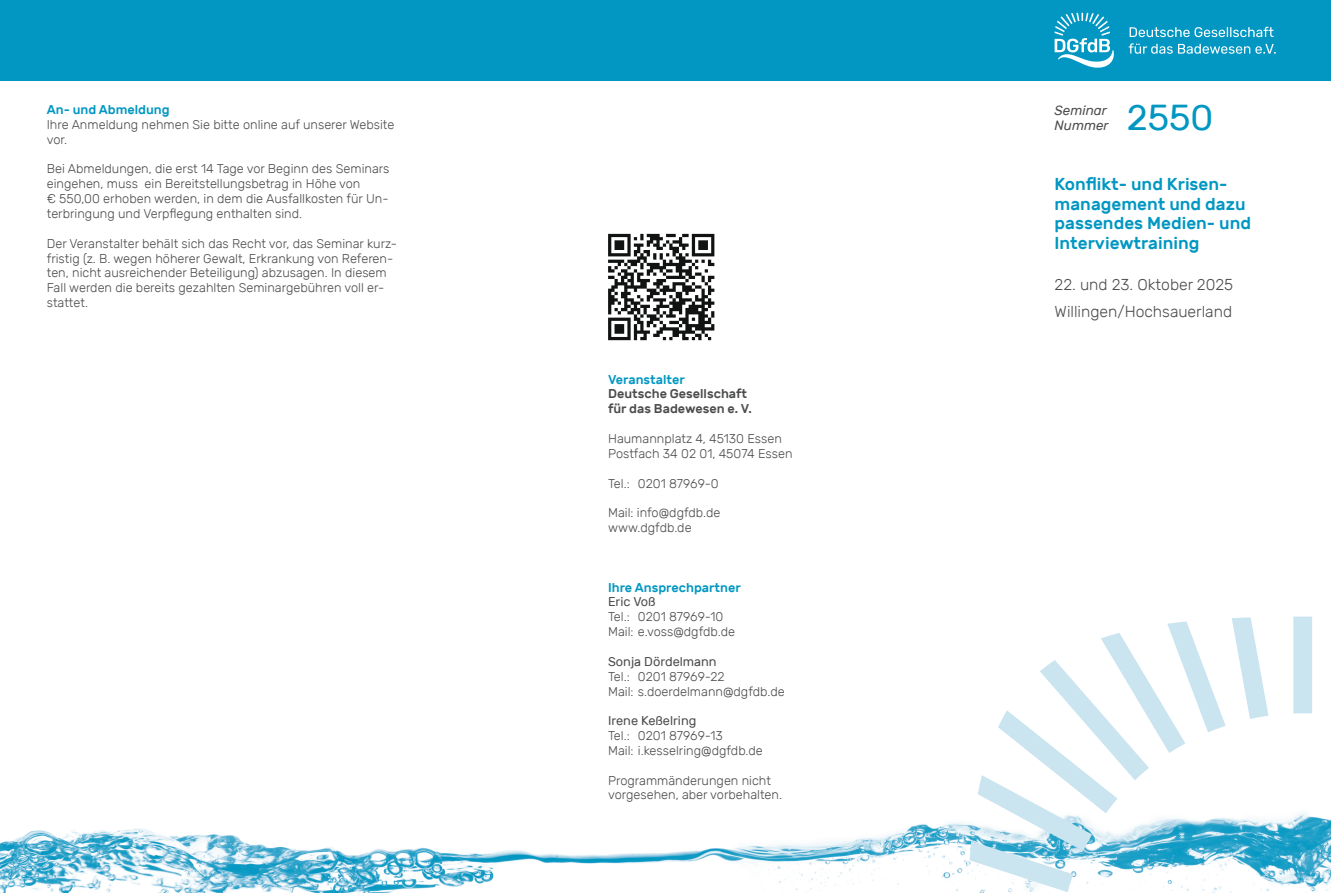
<style>
.page{position:relative;width:1331px;height:893px;background:#fff}
.page>*{position:absolute;margin:0;border:0;box-sizing:border-box;transform-origin:0 0}
.t1{font:36px "Rubik";color:#0197c2}
.t2{font:500 17.25px/19.5px "Rubik";color:#0197c2}
.t3{font:300 15.75px/26.5px "Rubik";color:#4b4c4d}
.t4{font:italic 13.5px/15px "Rubik";color:#4b4c4d}
.t5{font:300 12.75px/14.9px "Rubik";color:#4b4c4d}
.t6{font:500 12.75px "Rubik";color:#0197c2}
.t7{font:500 12.75px/14.9px "Rubik";color:#4b4c4d}
.t8{font:12.75px "Rubik";color:#4b4c4d}
</style>
<div class="page">
<img style="left:0;top:813px;width:1331px;height:80px">
<div style="left:0;top:0;width:1331px;height:81px;background:#0197c2"></div>
<svg style="left:608px;top:234px;width:106px;height:106px"></svg>
<div style="left:1293px;top:617px;width:19px;height:96px;background:#cae4f0"></div>
<svg style="left:1232px;top:617px;width:36px;height:102px"></svg>
<svg style="left:969px;top:621px;width:256px;height:271px"></svg>
<svg style="left:1054px;top:13px;width:60px;height:55px"></svg>
<svg style="left:1130px;top:27px;width:144px;height:10px"></svg>
<svg style="left:1129px;top:43px;width:147px;height:11px"></svg>
<p class="t6" style="left:47px;top:102px;width:124px">An- und Abmeldung</p>
<p class="t5" style="left:47px;top:117px;width:349px">Ihre Anmeldung nehmen Sie bitte online auf unserer Website vor.</p>
<p class="t5" style="left:47px;top:162px;width:344px">Bei Abmeldungen, die erst 14 Tage vor Beginn des Seminars eingehen, muss ein Bereitstellungsbetrag in Höhe von<br>€ 550,00 erhoben werden, in dem die Ausfallkosten für Un&shy;terbringung und Verpflegung enthalten sind.</p>
<p class="t5" style="left:47px;top:236px;width:352px">Der Veranstalter behält sich das Recht vor, das Seminar kurz&shy;fristig (z. B. wegen höherer Gewalt, Erkrankung von Referen&shy;ten, nicht ausreichender Beteiligung) abzusagen. In diesem Fall werden die bereits gezahlten Seminargebühren voll er&shy;stattet.</p>
<p class="t6" style="left:608px;top:372px;width:78px">Veranstalter</p>
<p class="t7" style="left:608px;top:387px;width:145px">Deutsche Gesellschaft für das Badewesen e. V.</p>
<p class="t5" style="left:608px;top:431px;width:186px">Haumannplatz 4, 45130 Essen<br>Postfach 34 02 01, 45074 Essen</p>
<p class="t5" style="left:608px;top:476px;width:112px">Tel.: 0201 87969-0</p>
<p class="t5" style="left:608px;top:505px;width:114px">Mail: info@dgfdb.de www.dgfdb.de</p>
<p class="t6" style="left:608px;top:580px;width:134px">Ihre Ansprechpartner</p>
<p class="t8" style="left:608px;top:595px;width:49px">Eric Voß</p>
<p class="t5" style="left:608px;top:609px;width:128px">Tel.: 0201 87969-10<br>Mail: e.voss@dgfdb.de</p>
<p class="t8" style="left:608px;top:654px;width:110px">Sonja Dördelmann</p>
<p class="t5" style="left:608px;top:669px;width:178px">Tel.: 0201 87969-22<br>Mail: s.doerdelmann@dgfdb.de</p>
<p class="t8" style="left:608px;top:714px;width:90px">Irene Keßelring</p>
<p class="t5" style="left:608px;top:728px;width:156px">Tel.: 0201 87969-13<br>Mail: i.kesselring@dgfdb.de</p>
<p class="t5" style="left:608px;top:773px;width:176px">Programmänderungen nicht vorgesehen, aber vorbehalten.</p>
<p class="t4" style="left:1054px;top:103px;width:56px">Seminar<br>Nummer</p>
<h1 class="t1" style="left:1127px;top:97px;width:88px">2550</h1>
<h2 class="t2" style="left:1054px;top:175px;width:198px">Konflikt- und Krisen&shy;management und dazu passendes Medien- und<br>Interviewtraining</h2>
<p class="t3" style="left:1054px;top:272px;width:180px">22. und 23. Oktober 2025<br>Willingen/Hochsauerland</p>
</div>
